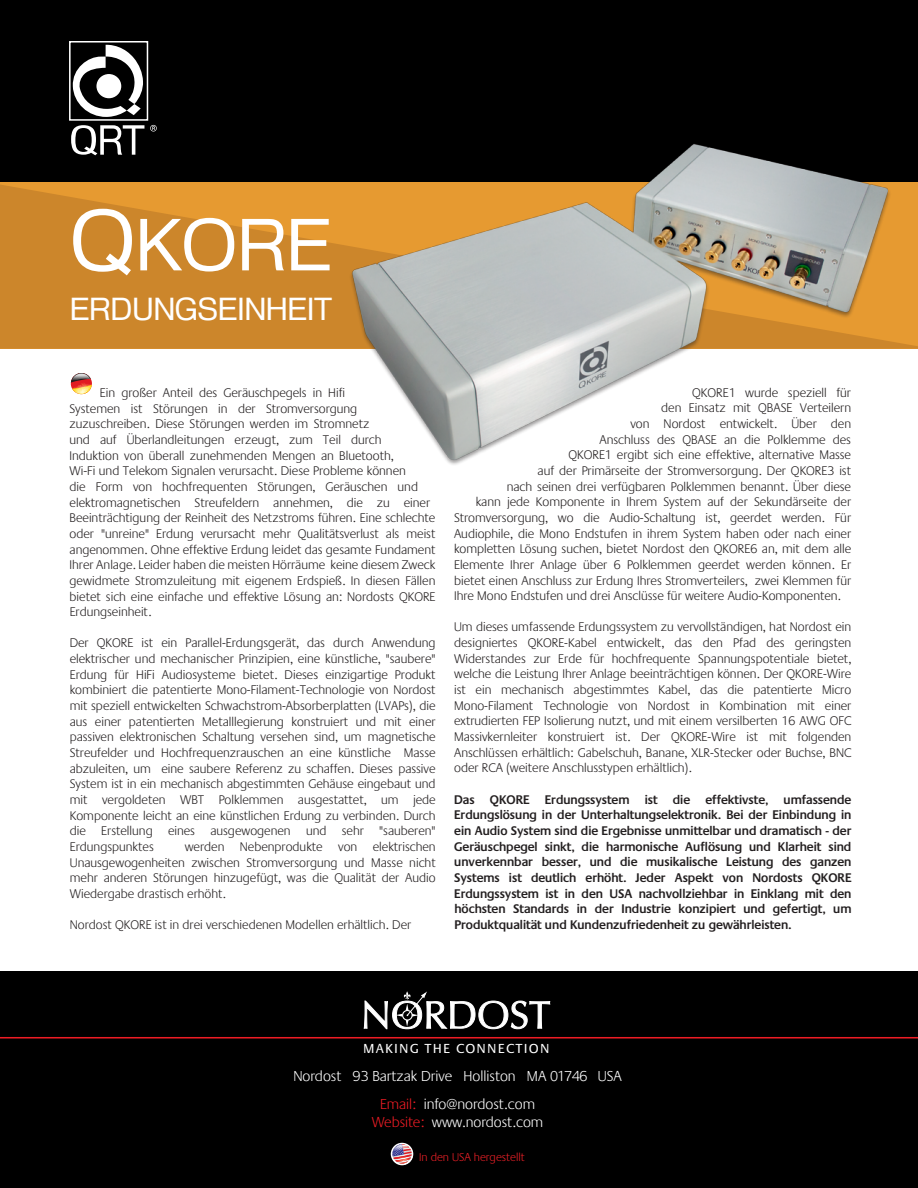
<style>
.page{position:relative;width:918px;height:1188px;background:#fff}
.page>*{position:absolute;margin:0;border:0;box-sizing:border-box;transform-origin:0 0}
.t1{font:71.7px "Heldustry FT";color:#fff}
.t2{font:31.05px "Heldustry FT";color:#fff}
.t3{font:300 15px/28px "Praxis";color:#fff;text-align:center}
.t4{font:13.65px "Praxis";letter-spacing:.085em;color:#fff}
.t5{font:300 13.05px/15.6px "Praxis";color:#231f20;text-align:justify}
.t6{font:600 13.05px/15.6px "Praxis";color:#231f20;text-align:justify}
.t7{font:300 11.85px "Praxis";color:#ec2027}
.s1{font-size:84.15px}
.s2{color:#ed1c24}
</style>
<div class="page">
<div style="left:0;top:971px;width:918px;height:217px;background:#000"></div>
<div style="left:0;top:0;width:918px;height:205px;background:#000"></div>
<svg style="left:0;top:185px;width:918px;height:164px;background:#d18a2c"></svg>
<svg style="left:364px;top:991px;width:187px;height:39px"></svg>
<hr style="left:0;top:1037px;width:918px;height:2px;background:#ed1c24">
<svg style="left:391px;top:1143px;width:22px;height:22px"></svg>
<svg style="left:392px;top:1144px;width:21px;height:21px"></svg>
<svg style="left:392px;top:1144px;width:20px;height:20px"></svg>
<img style="left:339px;top:144px;width:561px;height:321px">
<svg style="left:72px;top:45px;width:71px;height:72px"></svg>
<div style="left:96px;top:74px;width:25px;height:24px;background:#fff;border-radius:50%"></div>
<svg style="left:150px;top:125px;width:7px;height:7px"></svg>
<svg style="left:71px;top:125px;width:73px;height:30px"></svg>
<div style="left:69px;top:41px;width:79px;height:80px;border:2px solid #fff"></div>
<svg style="left:70px;top:373px;width:22px;height:21px"></svg>
<h1 class="t1" style="left:70px;top:202px;width:263px"><span class="s1">Q</span>KORE</h1>
<h2 class="t2" style="left:70px;top:290px;width:264px">ERDUNGSEINHEIT</h2>
<p class="t5" style="left:69px;top:385px;width:367px;text-align:left;text-indent:30px">Ein großer Anteil des Geräuschpegels in Hifi<br>Systemen ist Störungen in der Stromversorgung zuzuschreiben. Diese Störungen werden im Stromnetz<br>und auf Überlandleitungen erzeugt, zum Teil durch<br>Induktion von überall zunehmenden Mengen an Bluetooth,<br>Wi-Fi und Telekom Signalen verursacht. Diese Probleme können<br>die Form von hochfrequenten Störungen, Geräuschen und elektromagnetischen Streufeldern annehmen, die zu einer Beeinträchtigung der Reinheit des Netzstroms führen. Eine schlechte oder "unreine" Erdung verursacht mehr Qualitätsverlust als meist angenommen. Ohne effektive Erdung leidet das gesamte Fundament Ihrer Anlage. Leider haben die meisten Hörräume keine diesem Zweck gewidmete Stromzuleitung mit eigenem Erdspieß. In diesen Fällen bietet sich eine einfache und effektive Lösung an: Nordosts QKORE Erdungseinheit.</p>
<p class="t5" style="left:70px;top:636px;width:367px">Der QKORE ist ein Parallel-Erdungsgerät, das durch Anwendung elektrischer und mechanischer Prinzipien, eine künstliche, "saubere" Erdung für HiFi Audiosysteme bietet. Dieses einzigartige Produkt kombiniert die patentierte Mono-Filament-Technologie von Nordost mit speziell entwickelten Schwachstrom-Absorberplatten (LVAPs), die aus einer patentierten Metalllegierung konstruiert und mit einer passiven elektronischen Schaltung versehen sind, um magnetische Streufelder und Hochfrequenzrauschen an eine künstliche Masse abzuleiten, um eine saubere Referenz zu schaffen. Dieses passive System ist in ein mechanisch abgestimmten Gehäuse eingebaut und mit vergoldeten WBT Polklemmen ausgestattet, um jede Komponente leicht an eine künstlichen Erdung zu verbinden. Durch die Erstellung eines ausgewogenen und sehr "sauberen" Erdungspunktes</p>
<p class="t5" style="left:70px;top:839px;width:367px;text-indent:115px">werden Nebenprodukte von elektrischen Unausgewogenheiten zwischen Stromversorgung und Masse nicht mehr anderen Störungen hinzugefügt, was die Qualität der Audio Wiedergabe drastisch erhöht.</p>
<p class="t5" style="left:70px;top:918px;width:343px">Nordost QKORE ist in drei verschiedenen Modellen erhältlich. Der</p>
<p class="t5" style="left:692px;top:385px;width:160px">QKORE1 wurde speziell für</p>
<p class="t5" style="left:661px;top:400px;width:191px">den Einsatz mit QBASE Verteilern</p>
<p class="t5" style="left:630px;top:416px;width:222px">von Nordost entwickelt. Über den</p>
<p class="t5" style="left:599px;top:432px;width:253px">Anschluss des QBASE an die Polklemme des</p>
<p class="t5" style="left:569px;top:447px;width:284px">QKORE1 ergibt sich eine effektive, alternative Masse</p>
<p class="t5" style="left:538px;top:463px;width:315px">auf der Primärseite der Stromversorgung. Der QKORE3 ist</p>
<p class="t5" style="left:507px;top:479px;width:346px">nach seinen drei verfügbaren Polklemmen benannt. Über diese</p>
<p class="t5" style="left:476px;top:494px;width:377px">kann jede Komponente in Ihrem System auf der Sekundärseite der</p>
<p class="t5" style="left:454px;top:510px;width:399px">Stromversorgung, wo die Audio-Schaltung ist, geerdet werden. Für</p>
<p class="t5" style="left:454px;top:526px;width:399px">Audiophile, die Mono Endstufen in ihrem System haben oder nach einer</p>
<p class="t5" style="left:454px;top:541px;width:399px">kompletten Lösung suchen, bietet Nordost den QKORE6 an, mit dem alle</p>
<p class="t5" style="left:454px;top:557px;width:399px">Elemente Ihrer Anlage über 6 Polklemmen geerdet werden können. Er</p>
<p class="t5" style="left:454px;top:573px;width:399px">bietet einen Anschluss zur Erdung Ihres Stromverteilers, zwei Klemmen für</p>
<p class="t5" style="left:454px;top:588px;width:389px">Ihre Mono Endstufen und drei Ansclüsse für weitere Audio-Komponenten.</p>
<p class="t5" style="left:454px;top:620px;width:399px">Um dieses umfassende Erdungssystem zu vervollständigen, hat Nordost ein designiertes QKORE-Kabel entwickelt, das den Pfad des geringsten Widerstandes zur Erde für hochfrequente Spannungspotentiale bietet, welche die Leistung Ihrer Anlage beeinträchtigen können. Der QKORE-Wire ist ein mechanisch abgestimmtes Kabel, das die patentierte Micro Mono-Filament Technologie von Nordost in Kombination mit einer extrudierten FEP Isolierung nutzt, und mit einem versilberten 16 AWG OFC Massivkernleiter konstruiert ist. Der QKORE-Wire ist mit folgenden Anschlüssen erhältlich: Gabelschuh, Banane, XLR-Stecker oder Buchse, BNC oder RCA (weitere Anschlusstypen erhältlich).</p>
<p class="t6" style="left:454px;top:792px;width:399px">Das QKORE Erdungssystem ist die effektivste, umfassende Erdungslösung in der Unterhaltungselektronik. Bei der Einbindung in ein Audio System sind die Ergebnisse unmittelbar und dramatisch - der Geräuschpegel sinkt, die harmonische Auflösung und Klarheit sind unverkennbar besser, und die musikalische Leistung des ganzen Systems ist deutlich erhöht. Jeder Aspekt von Nordosts QKORE Erdungssystem ist in den USA nachvollziehbar in Einklang mit den höchsten Standards in der Industrie konzipiert und gefertigt, um Produktqualität und Kundenzufriedenheit zu gewährleisten.</p>
<p class="t4" style="left:363px;top:1041px;width:188px">MAKING THE CONNECTION</p>
<p class="t3" style="left:293px;top:1062px;width:330px">Nordost 93 Bartzak Drive Holliston MA 01746 USA<br><span class="s2">Email:</span> info@nordost.com</p>
<p class="t3" style="left:372px;top:1108px;width:173px"><span class="s2">Website:</span> www.nordost.com</p>
<p class="t7" style="left:419px;top:1150px;width:107px">In den USA hergestellt</p>
</div>
